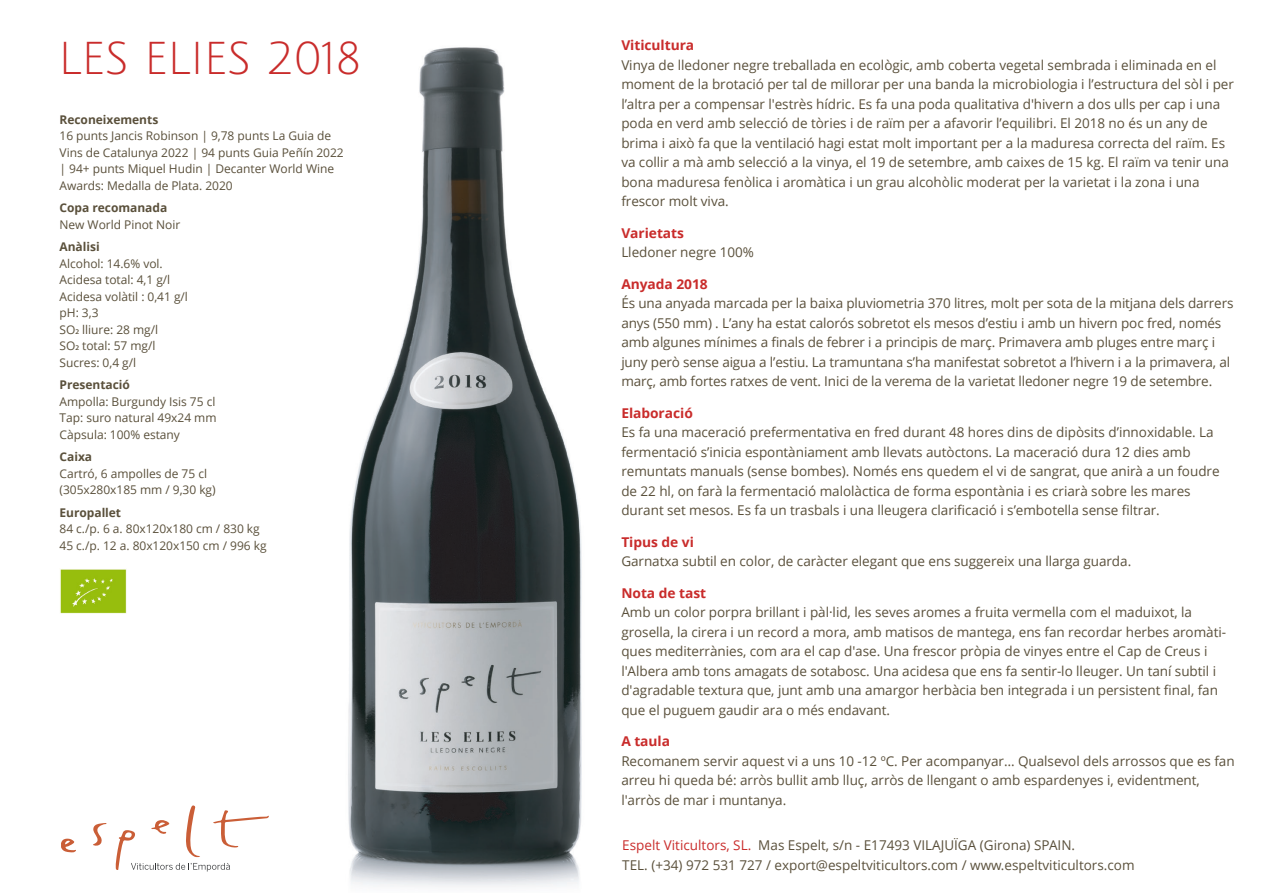
<style>
.page{position:relative;width:1263px;height:893px;background:#fff}
.page>*{position:absolute;margin:0;border:0;box-sizing:border-box;transform-origin:0 0}
.t1{font:45px "Julius Sans One";letter-spacing:-.015em;color:#c92c2b}
.t2{font:13.5px/19.5px "Open Sans";letter-spacing:-.005em;color:#5a503b}
.t3{font:700 13.5px "Open Sans";letter-spacing:-.005em;color:#c92c2b}
.t4{font:12px/16.5px "Open Sans";letter-spacing:-.005em;color:#5a503b}
.t5{font:700 12px "Open Sans";letter-spacing:-.005em;color:#5a503b}
.s1{font-family:"Myriad Pro"}
.s2{color:#c92c2b}
</style>
<div class="page">
<img style="left:86px;top:47px;width:496px;height:840px">
<svg style="left:93px;top:823px;width:13px;height:23px"></svg>
<svg style="left:61px;top:838px;width:15px;height:14px"></svg>
<svg style="left:116px;top:805px;width:153px;height:66px"></svg>
<img style="left:60px;top:568px;width:66px;height:45px">
<h1 class="t1" style="left:58px;top:35px;width:305px">LES ELIES 2018</h1>
<p class="t5" style="left:60px;top:111px;width:100px">Reconeixements</p>
<p class="t4" style="left:60px;top:127px;width:286px">16 punts Jancis Robinson | 9,78 punts La Guia de Vins de Catalunya 2022 | 94 punts Guia Peñín 2022 | 94+ punts Miquel Hudin | Decanter World Wine Awards: Medalla de Plata. 2020</p>
<p class="t5" style="left:60px;top:199px;width:109px">Copa recomanada</p>
<p class="t4" style="left:60px;top:216px;width:122px">New World Pinot Noir</p>
<p class="t5" style="left:60px;top:238px;width:42px">Anàlisi</p>
<p class="t4" style="left:60px;top:255px;width:130px">Alcohol: 14.6% vol.<br>Acidesa total: 4,1 g/l<br>Acidesa volàtil : 0,41 g/l pH: 3,3<br>SO<span class="s1">2</span> lliure: 28 mg/l<br>SO<span class="s1">2</span> total: 57 mg/l<br>Sucres: 0,4 g/l</p>
<p class="t5" style="left:60px;top:376px;width:72px">Presentació</p>
<p class="t4" style="left:60px;top:393px;width:158px;text-align:justify">Ampolla: Burgundy Isis 75 cl Tap: suro natural 49x24 mm Càpsula: 100% estany</p>
<p class="t5" style="left:60px;top:448px;width:34px">Caixa</p>
<p class="t4" style="left:60px;top:465px;width:158px">Cartró, 6 ampolles de 75 cl (305x280x185 mm / 9,30 kg)</p>
<p class="t5" style="left:60px;top:504px;width:63px">Europallet</p>
<p class="t4" style="left:60px;top:520px;width:209px">84 c./p. 6 a. 80x120x180 cm / 830 kg<br>45 c./p. 12 a. 80x120x150 cm / 996 kg</p>
<p class="t3" style="left:621px;top:36px;width:74px">Viticultura</p>
<p class="t2" style="left:621px;top:55px;width:614px">Vinya de lledoner negre treballada en ecològic, amb coberta vegetal sembrada i eliminada en el moment de la brotació per tal de millorar per una banda la microbiologia i l’estructura del sòl i per l’altra per a compensar l'estrès hídric. Es fa una poda qualitativa d'hivern a dos ulls per cap i una poda en verd amb selecció de tòries i de raïm per a afavorir l’equilibri. El 2018 no és un any de brima i això fa que la ventilació hagi estat molt important per a la maduresa correcta del raïm. Es va collir a mà amb selecció a la vinya, el 19 de setembre, amb caixes de 15 kg. El raïm va tenir una bona maduresa fenòlica i aromàtica i un grau alcohòlic moderat per la varietat i la zona i una frescor molt viva.</p>
<p class="t3" style="left:621px;top:223px;width:64px">Varietats</p>
<p class="t2" style="left:621px;top:242px;width:134px">Lledoner negre 100%</p>
<p class="t3" style="left:621px;top:274px;width:88px">Anyada 2018</p>
<p class="t2" style="left:621px;top:293px;width:614px">És una anyada marcada per la baixa pluviometria 370 litres, molt per sota de la mitjana dels darrers anys (550 mm) . L’any ha estat calorós sobretot els mesos d’estiu i amb un hivern poc fred, només amb algunes mínimes a finals de febrer i a principis de març. Primavera amb pluges entre març i juny però sense aigua a l’estiu. La tramuntana s’ha manifestat sobretot a l’hivern i a la primavera, al març, amb fortes ratxes de vent. Inici de la verema de la varietat lledoner negre 19 de setembre.</p>
<p class="t3" style="left:621px;top:403px;width:73px">Elaboració</p>
<p class="t2" style="left:621px;top:422px;width:600px">Es fa una maceració prefermentativa en fred durant 48 hores dins de dipòsits d’innoxidable. La fermentació s’inicia espontàniament amb llevats autòctons. La maceració dura 12 dies amb remuntats manuals (sense bombes). Només ens quedem el vi de sangrat, que anirà a un foudre de 22 hl, on farà la fermentació malolàctica de forma espontània i es criarà sobre les mares durant set mesos. Es fa un trasbals i una lleugera clarificació i s’embotella sense filtrar.</p>
<p class="t3" style="left:621px;top:532px;width:74px">Tipus de vi</p>
<p class="t2" style="left:621px;top:551px;width:511px">Garnatxa subtil en color, de caràcter elegant que ens suggereix una llarga guarda.</p>
<p class="t3" style="left:621px;top:583px;width:86px">Nota de tast</p>
<p class="t2" style="left:621px;top:602px;width:606px">Amb un color porpra brillant i pàl·lid, les seves aromes a fruita vermella com el maduixot, la grosella, la cirera i un record a mora, amb matisos de mantega, ens fan recordar herbes aromàti&shy;ques mediterrànies, com ara el cap d'ase. Una frescor pròpia de vinyes entre el Cap de Creus i l'Albera amb tons amagats de sotabosc. Una acidesa que ens fa sentir-lo lleuger. Un taní subtil i d'agradable textura que, junt amb una amargor herbàcia ben integrada i un persistent final, fan que el puguem gaudir ara o més endavant.</p>
<p class="t3" style="left:621px;top:732px;width:50px">A taula</p>
<p class="t2" style="left:621px;top:751px;width:615px">Recomanem servir aquest vi a uns 10 -12 ºC. Per acompanyar… Qualsevol dels arrossos que es fan arreu hi queda bé: arròs bullit amb lluç, arròs de llengant o amb espardenyes i, evidentment, l'arròs de mar i muntanya.</p>
<p class="t2" style="left:622px;top:835px;width:514px"><span class="s2">Espelt Viticultors, SL.</span> Mas Espelt, s/n - E17493 VILAJUÏGA (Girona) SPAIN.<br>TEL. (+34) 972 531 727 / export@espeltviticultors.com / www.espeltviticultors.com</p>
</div>
